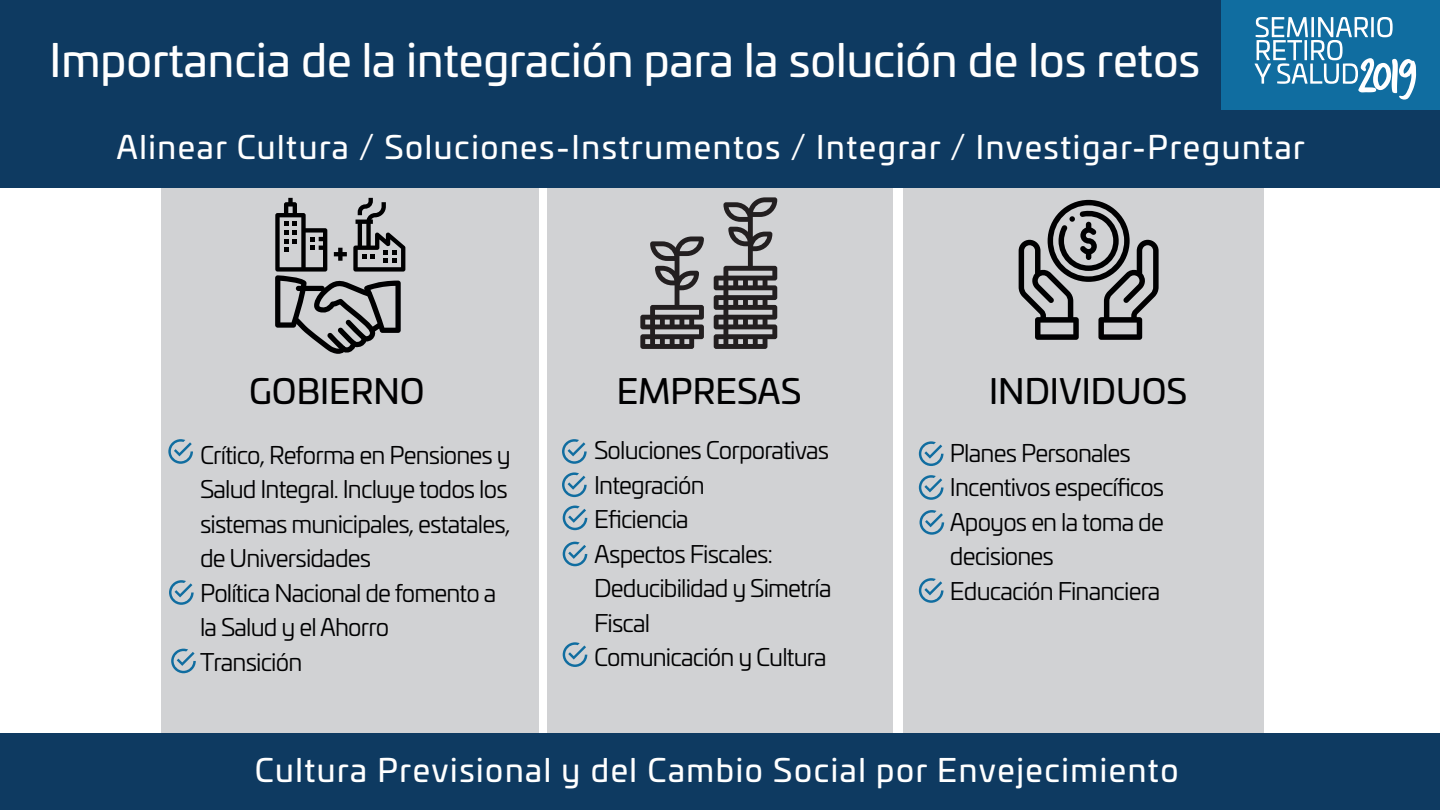
<style>
.page{position:relative;width:1440px;height:810px;background:#fff}
.page>*{position:absolute;margin:0;border:0;box-sizing:border-box;transform-origin:0 0}
.t1{font:45px "Univia Pro";color:#fff}
.t2{font:34.2px "Univia Pro";color:#000001}
.t3{font:31.8px "Univia Pro";letter-spacing:.05em;color:#fff}
.t4{font:24px/34.5px "Univia Pro";letter-spacing:-.035em;color:#000001}
</style>
<div class="page">
<div style="left:161px;top:169px;width:377px;height:568px;background:#d1d2d4"></div>
<div style="left:547px;top:169px;width:345px;height:568px;background:#d1d2d4"></div>
<div style="left:904px;top:155px;width:360px;height:582px;background:#d1d2d4"></div>
<div style="left:0;top:0;width:1221px;height:109px;background:#0e3a61"></div>
<div style="left:0;top:733px;width:1440px;height:77px;background:#0e3a61"></div>
<div style="left:1221px;top:0;width:219px;height:109px;background:#106da0"></div>
<svg style="left:1254px;top:17px;width:162px;height:83px"></svg>
<div style="left:0;top:110px;width:1440px;height:78px;background:#0e3a61"></div>
<svg style="left:562px;top:439px;width:25px;height:25px"></svg>
<svg style="left:168px;top:439px;width:25px;height:25px"></svg>
<svg style="left:169px;top:580px;width:25px;height:25px"></svg>
<svg style="left:171px;top:649px;width:25px;height:24px"></svg>
<svg style="left:562px;top:472px;width:25px;height:25px"></svg>
<svg style="left:919px;top:441px;width:24px;height:25px"></svg>
<svg style="left:919px;top:475px;width:24px;height:25px"></svg>
<svg style="left:919px;top:510px;width:25px;height:25px"></svg>
<svg style="left:563px;top:506px;width:24px;height:24px"></svg>
<svg style="left:275px;top:198px;width:130px;height:156px"></svg>
<svg style="left:714px;top:197px;width:63px;height:152px"></svg>
<svg style="left:640px;top:237px;width:64px;height:112px"></svg>
<svg style="left:1018px;top:200px;width:140px;height:140px"></svg>
<svg style="left:563px;top:542px;width:24px;height:24px"></svg>
<svg style="left:919px;top:578px;width:24px;height:25px"></svg>
<svg style="left:563px;top:642px;width:24px;height:25px"></svg>
<h1 class="t1" style="left:49px;top:26px;width:1152px">Importancia de la integración para la solución de los retos</h1>
<h3 class="t3" style="left:116px;top:124px;width:1190px">Alinear Cultura / Soluciones-Instrumentos / Integrar / Investigar-Preguntar</h3>
<h2 class="t2" style="left:249px;top:366px;width:177px">GOBIERNO</h2>
<p class="t4" style="left:200px;top:436px;width:312px">Crítico, Reforma en Pensiones y<br>Salud Integral. Incluye todos los sistemas municipales, estatales, de Universidades<br>Política Nacional de fomento a la Salud y el Ahorro<br>Transición</p>
<h2 class="t2" style="left:617px;top:366px;width:186px">EMPRESAS</h2>
<p class="t4" style="left:594px;top:432px;width:239px">Soluciones Corporativas<br>Integración<br>Eficiencia<br>Aspectos Fiscales:<br>Deducibilidad y Simetría<br>Fiscal<br>Comunicación y Cultura</p>
<h2 class="t2" style="left:989px;top:366px;width:200px">INDIVIDUOS</h2>
<p class="t4" style="left:950px;top:435px;width:216px">Planes Personales<br>Incentivos específicos<br>Apoyos en la toma de decisiones<br>Educación Financiera</p>
<h3 class="t3" style="left:255px;top:746px;width:925px">Cultura Previsional y del Cambio Social por Envejecimiento</h3>
</div>
